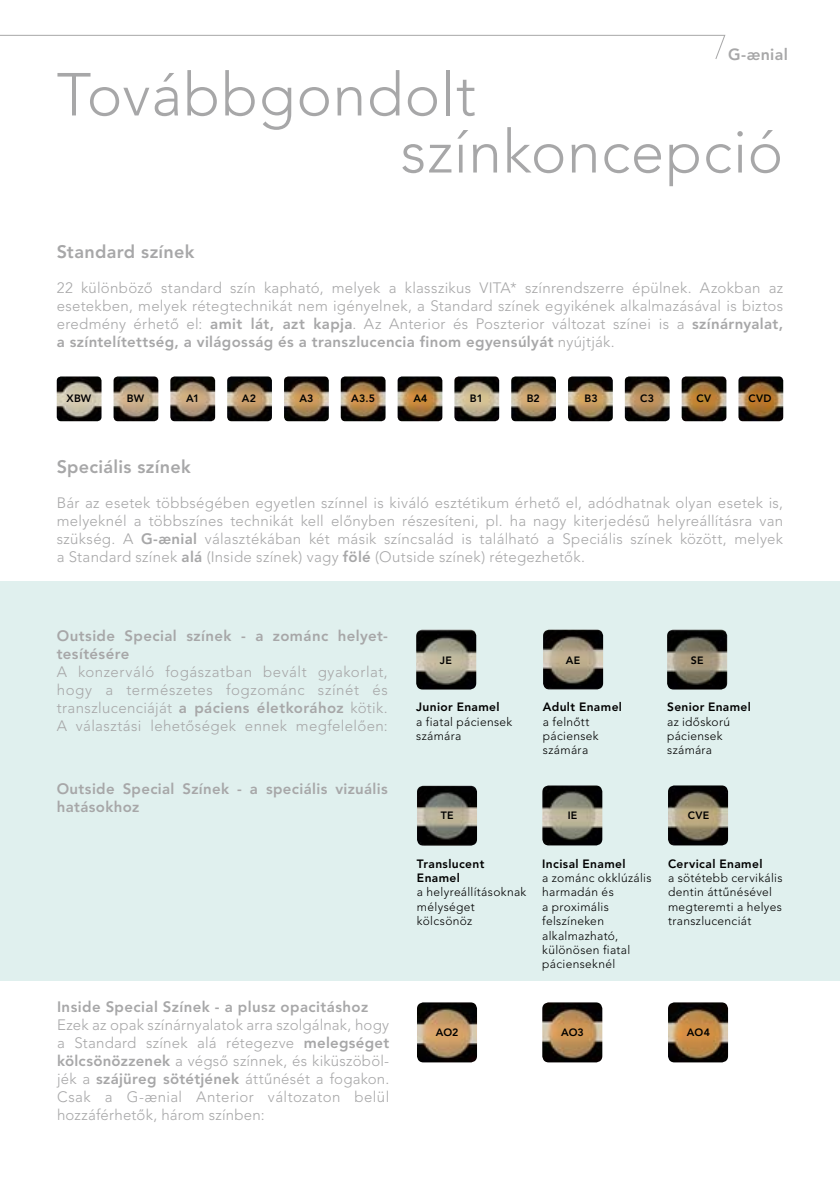
<style>
.page{position:relative;width:840px;height:1191px;background:#fff}
.page>*{position:absolute;margin:0;border:0;box-sizing:border-box;transform-origin:0 0}
.t1{font:300 60px/57px "Avenir";letter-spacing:.01em;color:#a7a7a8}
.t2{font:800 18px "Avenir";letter-spacing:.015em;color:#a7a7a8}
.t3{font:800 16px "Avenir";color:#a7a7a8}
.t4{font:300 15px/18px "Avenir";letter-spacing:.02em;color:#a7a7a8;text-align:justify}
.t5{font:800 15px/18px "Avenir";letter-spacing:.025em;color:#a7a7a8}
.t6{font:300 12px/14.4px "Avenir";letter-spacing:.025em;color:#000}
.t7{font:800 12px/14.4px "Avenir";letter-spacing:.03em;color:#000}
.t8{font:800 10.6px "Avenir";letter-spacing:.02em;color:#000}
.s1{font-weight:800}
</style>
<div class="page">
<div style="left:0;top:581px;width:839px;height:400px;background:#e0f0ee"></div>
<svg style="left:0;top:34px;width:725px;height:25px"></svg>
<img style="left:57px;top:376px;width:44px;height:45px">
<img style="left:454px;top:376px;width:45px;height:45px">
<img style="left:113px;top:376px;width:45px;height:45px">
<img style="left:511px;top:376px;width:44px;height:45px">
<img style="left:170px;top:376px;width:45px;height:45px">
<img style="left:568px;top:376px;width:44px;height:45px">
<img style="left:227px;top:376px;width:45px;height:45px">
<img style="left:624px;top:376px;width:45px;height:45px">
<img style="left:681px;top:376px;width:45px;height:45px">
<img style="left:738px;top:376px;width:44px;height:45px">
<img style="left:397px;top:376px;width:45px;height:45px">
<img style="left:284px;top:376px;width:44px;height:45px">
<img style="left:340px;top:376px;width:45px;height:45px">
<img style="left:417px;top:1002px;width:59px;height:60px">
<img style="left:542px;top:1002px;width:60px;height:60px">
<img style="left:668px;top:1002px;width:59px;height:60px">
<img style="left:667px;top:629px;width:59px;height:60px">
<img style="left:416px;top:629px;width:60px;height:60px">
<img style="left:543px;top:629px;width:59px;height:60px">
<img style="left:417px;top:785px;width:59px;height:60px">
<img style="left:542px;top:785px;width:60px;height:60px">
<img style="left:668px;top:785px;width:59px;height:60px">
<p class="t3" style="left:727px;top:45px;width:61px">G-≥nial</p>
<h1 class="t1" style="left:400px;top:67px;width:384px;text-indent:-343px">Továbbgondolt színkoncepció</h1>
<p class="t2" style="left:57px;top:241px;width:139px">Standard színek</p>
<p class="t4" style="left:57px;top:279px;width:727px">22 különbözô standard szín kapható, melyek a klasszikus VITA* színrendszerre épülnek. Azokban az esetekben, melyek rétegtechnikát nem igényelnek, a Standard színek egyikének alkalmazásával is biztos eredmény érhetô el: <span class="s1">amit lát, azt kapja</span>. Az Anterior és Poszterior változat színei is a <span class="s1">színárnyalat, a színtelítettség, a világosság és a transzlucencia finom egyensúlyát</span> nyújtják.</p>
<p class="t8" style="left:66px;top:392px;width:26px">XBW</p>
<p class="t8" style="left:127px;top:392px;width:19px">BW</p>
<p class="t8" style="left:186px;top:392px;width:15px">A1</p>
<p class="t8" style="left:242px;top:392px;width:16px">A2</p>
<p class="t8" style="left:299px;top:392px;width:16px">A3</p>
<p class="t8" style="left:351px;top:392px;width:25px">A3.5</p>
<p class="t8" style="left:413px;top:392px;width:16px">A4</p>
<p class="t8" style="left:469px;top:392px;width:15px">B1</p>
<p class="t8" style="left:526px;top:392px;width:15px">B2</p>
<p class="t8" style="left:584px;top:392px;width:15px">B3</p>
<p class="t8" style="left:640px;top:392px;width:15px">C3</p>
<p class="t8" style="left:696px;top:392px;width:16px">CV</p>
<p class="t8" style="left:748px;top:392px;width:25px">CVD</p>
<p class="t2" style="left:57px;top:456px;width:135px">Speciális színek</p>
<p class="t4" style="left:57px;top:494px;width:727px">Bár az esetek többségében egyetlen színnel is kiváló esztétikum érhetô el, adódhatnak olyan esetek is, melyeknél a többszínes technikát kell elônyben részesíteni, pl. ha nagy kiterjedésû helyreállításra van szükség. A <span class="s1">G-≥nial</span> választékában két másik színcsalád is található a Speciális színek között, melyek a Standard színek <span class="s1">alá</span> (Inside színek) vagy <span class="s1">fölé</span> (Outside színek) rétegezhetôk.</p>
<p class="t5" style="left:57px;top:627px;width:332px">Outside Special színek - a zománc helyet&shy;tesítésére</p>
<p class="t4" style="left:57px;top:663px;width:332px">A konzerváló fogászatban bevált gyakorlat, hogy a természetes fogzománc színét és transzlucenciáját <span class="s1">a páciens életkorához</span> kötik.<br>A választási lehetôségek ennek megfelelôen:</p>
<p class="t5" style="left:57px;top:780px;width:332px">Outside Special Színek - a speciális vizuális hatásokhoz</p>
<p class="t5" style="left:57px;top:998px;width:312px">Inside Special Színek - a plusz opacitáshoz</p>
<p class="t4" style="left:57px;top:1015px;width:333px">Ezek az opak színárnyalatok arra szolgálnak, hogy a Standard színek alá rétegezve <span class="s1">melegséget kölcsönözzenek</span> a végsô színnek, és kiküszöböl&shy;jék a <span class="s1">szájüreg sötétjének</span> áttûnését a fogakon.<br>Csak a G-≥nial Anterior változaton belül hozzáférhetôk, három színben:</p>
<p class="t8" style="left:439px;top:654px;width:14px">JE</p>
<p class="t7" style="left:416px;top:700px;width:85px">Junior Enamel</p>
<p class="t6" style="left:416px;top:714px;width:98px">a fiatal páciensek számára</p>
<p class="t8" style="left:565px;top:654px;width:16px">AE</p>
<p class="t8" style="left:690px;top:654px;width:14px">SE</p>
<p class="t7" style="left:542px;top:700px;width:81px">Adult Enamel</p>
<p class="t6" style="left:542px;top:714px;width:57px">a felnôtt páciensek számára</p>
<p class="t7" style="left:666px;top:700px;width:85px">Senior Enamel</p>
<p class="t6" style="left:666px;top:714px;width:64px">az idôskorú páciensek számára</p>
<p class="t8" style="left:440px;top:809px;width:14px">TE</p>
<p class="t8" style="left:567px;top:809px;width:11px">IE</p>
<p class="t7" style="left:417px;top:856px;width:69px">Translucent<br>Enamel</p>
<p class="t6" style="left:417px;top:885px;width:111px">a helyreállításoknak mélységet kölcsönöz</p>
<p class="t7" style="left:542px;top:856px;width:85px">Incisal Enamel</p>
<p class="t6" style="left:542px;top:870px;width:111px">a zománc okklúzális harmadán és<br>a proximális felszíneken alkalmazható, különösen fiatal pácienseknél</p>
<p class="t8" style="left:687px;top:809px;width:23px">CVE</p>
<p class="t7" style="left:667px;top:856px;width:96px">Cervical Enamel</p>
<p class="t6" style="left:667px;top:870px;width:116px">a sötétebb cervikális dentin áttûnésével megteremti a helyes transzlucenciát</p>
<p class="t8" style="left:435px;top:1026px;width:24px">AO2</p>
<p class="t8" style="left:561px;top:1026px;width:24px">AO3</p>
<p class="t8" style="left:686px;top:1026px;width:24px">AO4</p>
</div>
